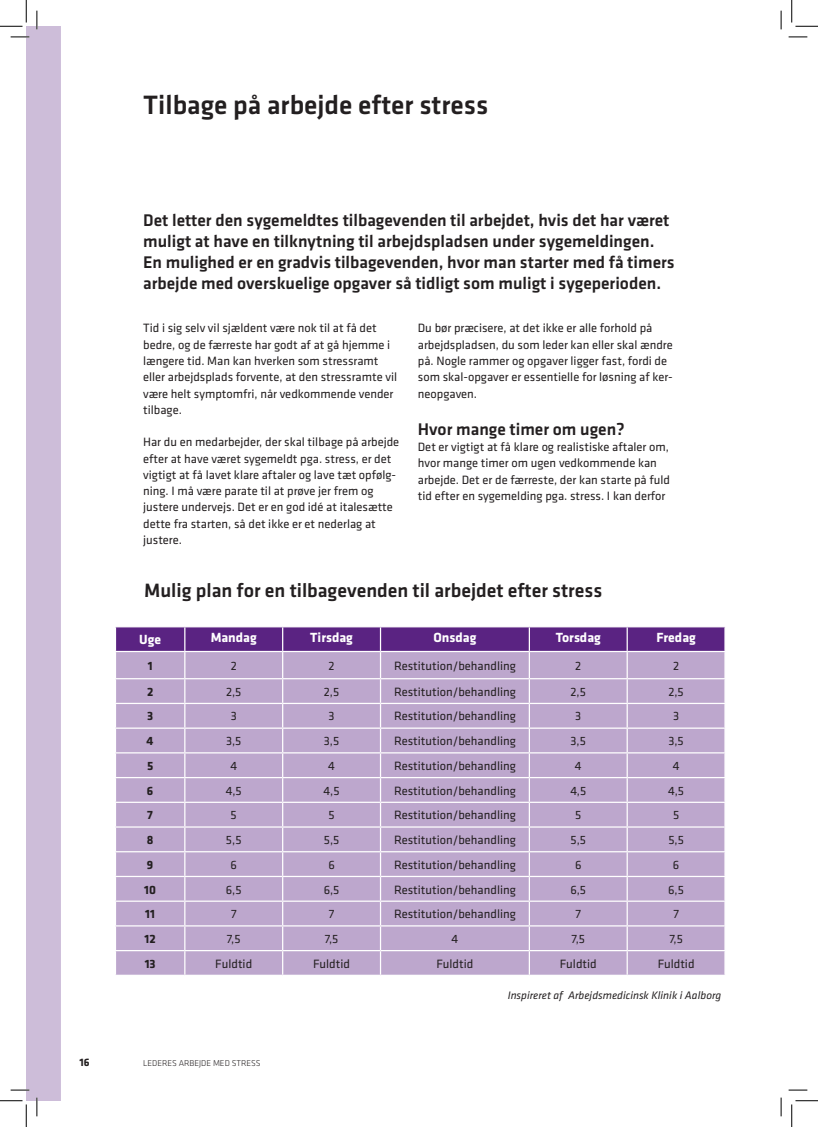
<style>
.page{position:relative;width:818px;height:1127px;background:#fff}
.page>*{position:absolute;margin:0;border:0;box-sizing:border-box;transform-origin:0 0}
.Overskrift_opslag_1__linie{font:500 27.5px "Klavika";color:#231f20}
.Fakta_OS{font:500 20px "Klavika";color:#231f20}
.BAR_Brød{font:500 17.5px/21px "Klavika";color:#231f20}
.t1{font:700 13.75px "Klavika";color:#fff}
.BAR_Brød-2{font:12.5px/16.2px "Klavika";color:#231f20}
.t2{font:700 12.5px "Klavika";color:#231f20}
.Brød{font:italic 11.25px "Klavika";color:#231f20}
.t3{font:700 11.25px "Klavika";color:#231f20}
.t4{font:300 8.75px "Klavika";color:#231f20}
</style>
<div class="page">
<div style="left:26px;top:26px;width:35px;height:1074px;background:#cdbdd9"></div>
<svg style="left:115px;top:626px;width:610px;height:348px;background:#baa3cb"></svg>
<hr style="left:627px;top:949px;width:99px;height:2px;background:#fff">
<hr style="left:626px;top:951px;width:2px;height:23px;background:#fff">
<hr style="left:724px;top:951px;width:2px;height:23px;background:#fff">
<svg style="left:11px;top:36px;width:18px;height:2px"></svg>
<svg style="left:788px;top:36px;width:19px;height:2px"></svg>
<svg style="left:11px;top:1088px;width:18px;height:2px"></svg>
<svg style="left:788px;top:1089px;width:19px;height:1px"></svg>
<svg style="left:36px;top:11px;width:2px;height:18px"></svg>
<svg style="left:36px;top:1097px;width:2px;height:18px"></svg>
<svg style="left:780px;top:11px;width:2px;height:18px"></svg>
<svg style="left:780px;top:1097px;width:2px;height:18px"></svg>
<svg style="left:0;top:0;width:27px;height:27px"></svg>
<svg style="left:0;top:1100px;width:27px;height:26px"></svg>
<svg style="left:791px;top:0;width:27px;height:27px"></svg>
<svg style="left:791px;top:1100px;width:27px;height:26px"></svg>
<p class="Overskrift_opslag_1__linie" style="left:143px;top:86px;width:347px">Tilbage på arbejde efter stress</p>
<p class="BAR_Brød" style="left:143px;top:209px;width:533px">Det letter den sygemeldtes tilbagevenden til arbejdet, hvis det har været muligt at have en tilknytning til arbejdspladsen under sygemeldingen.<br>En mulighed er en gradvis tilbagevenden, hvor man starter med få timers arbejde med overskuelige opgaver så tidligt som muligt i sygeperioden.</p>
<p class="BAR_Brød-2" style="left:143px;top:320px;width:255px">Tid i sig selv vil sjældent være nok til at få det bedre, og de færreste har godt af at gå hjemme i længere tid. Man kan hverken som stressramt eller arbejdsplads forvente, at den stressramte vil være helt symptomfri, når vedkommende vender tilbage.</p>
<p class="BAR_Brød-2" style="left:143px;top:433px;width:258px">Har du en medarbejder, der skal tilbage på arbejde efter at have været sygemeldt pga. stress, er det vigtigt at få lavet klare aftaler og lave tæt opfølg&shy;ning. I må være parate til at prøve jer frem og justere undervejs. Det er en god idé at italesætte dette fra starten, så det ikke er et nederlag at justere.</p>
<p class="BAR_Brød-2" style="left:418px;top:320px;width:257px">Du bør præcisere, at det ikke er alle forhold på arbejdspladsen, du som leder kan eller skal ændre på. Nogle rammer og opgaver ligger fast, fordi de som skal-opgaver er essentielle for løsning af ker&shy;neopgaven.</p>
<p class="BAR_Brød" style="left:418px;top:418px;width:208px">Hvor mange timer om ugen?</p>
<p class="BAR_Brød-2" style="left:418px;top:438px;width:254px">Det er vigtigt at få klare og realistiske aftaler om, hvor mange timer om ugen vedkommende kan arbejde. Det er de færreste, der kan starte på fuld tid efter en sygemelding pga. stress. I kan derfor</p>
<p class="Fakta_OS" style="left:144px;top:577px;width:460px">Mulig plan for en tilbagevenden til arbejdet efter stress</p>
<p class="t1" style="left:139px;top:629px;width:23px">Uge</p>
<p class="t1" style="left:211px;top:627px;width:48px">Mandag</p>
<p class="t1" style="left:310px;top:627px;width:44px">Tirsdag</p>
<p class="t1" style="left:433px;top:627px;width:44px">Onsdag</p>
<p class="t1" style="left:556px;top:627px;width:47px">Torsdag</p>
<p class="t1" style="left:656px;top:627px;width:41px">Fredag</p>
<p class="t2" style="left:148px;top:656px;width:6px">1</p>
<p class="BAR_Brød-2" style="left:231px;top:657px;width:8px">2</p>
<p class="BAR_Brød-2" style="left:329px;top:657px;width:8px">2</p>
<p class="BAR_Brød-2" style="left:394px;top:657px;width:123px">Restitution/behandling</p>
<p class="BAR_Brød-2" style="left:575px;top:657px;width:8px">2</p>
<p class="BAR_Brød-2" style="left:673px;top:657px;width:8px">2</p>
<p class="t2" style="left:147px;top:682px;width:8px">2</p>
<p class="BAR_Brød-2" style="left:226px;top:683px;width:17px">2,5</p>
<p class="BAR_Brød-2" style="left:324px;top:683px;width:17px">2,5</p>
<p class="BAR_Brød-2" style="left:394px;top:683px;width:123px">Restitution/behandling</p>
<p class="BAR_Brød-2" style="left:570px;top:683px;width:17px">2,5</p>
<p class="BAR_Brød-2" style="left:668px;top:683px;width:17px">2,5</p>
<p class="t2" style="left:147px;top:707px;width:8px">3</p>
<p class="BAR_Brød-2" style="left:231px;top:707px;width:8px">3</p>
<p class="BAR_Brød-2" style="left:329px;top:707px;width:8px">3</p>
<p class="BAR_Brød-2" style="left:394px;top:707px;width:123px">Restitution/behandling</p>
<p class="BAR_Brød-2" style="left:575px;top:707px;width:8px">3</p>
<p class="BAR_Brød-2" style="left:673px;top:707px;width:8px">3</p>
<p class="t2" style="left:147px;top:731px;width:9px">4</p>
<p class="BAR_Brød-2" style="left:226px;top:732px;width:17px">3,5</p>
<p class="BAR_Brød-2" style="left:324px;top:732px;width:17px">3,5</p>
<p class="BAR_Brød-2" style="left:394px;top:732px;width:123px">Restitution/behandling</p>
<p class="BAR_Brød-2" style="left:570px;top:732px;width:17px">3,5</p>
<p class="BAR_Brød-2" style="left:668px;top:732px;width:17px">3,5</p>
<p class="t2" style="left:147px;top:756px;width:8px">5</p>
<p class="BAR_Brød-2" style="left:230px;top:757px;width:8px">4</p>
<p class="BAR_Brød-2" style="left:328px;top:757px;width:8px">4</p>
<p class="BAR_Brød-2" style="left:394px;top:757px;width:123px">Restitution/behandling</p>
<p class="BAR_Brød-2" style="left:575px;top:757px;width:8px">4</p>
<p class="BAR_Brød-2" style="left:673px;top:757px;width:8px">4</p>
<p class="t2" style="left:147px;top:781px;width:8px">6</p>
<p class="BAR_Brød-2" style="left:226px;top:781px;width:17px">4,5</p>
<p class="BAR_Brød-2" style="left:324px;top:781px;width:17px">4,5</p>
<p class="BAR_Brød-2" style="left:394px;top:781px;width:123px">Restitution/behandling</p>
<p class="BAR_Brød-2" style="left:570px;top:781px;width:17px">4,5</p>
<p class="BAR_Brød-2" style="left:668px;top:781px;width:17px">4,5</p>
<p class="t2" style="left:147px;top:806px;width:7px">7</p>
<p class="BAR_Brød-2" style="left:231px;top:806px;width:8px">5</p>
<p class="BAR_Brød-2" style="left:328px;top:806px;width:8px">5</p>
<p class="BAR_Brød-2" style="left:394px;top:806px;width:123px">Restitution/behandling</p>
<p class="BAR_Brød-2" style="left:575px;top:806px;width:8px">5</p>
<p class="BAR_Brød-2" style="left:673px;top:806px;width:8px">5</p>
<p class="t2" style="left:147px;top:830px;width:8px">8</p>
<p class="BAR_Brød-2" style="left:226px;top:831px;width:17px">5,5</p>
<p class="BAR_Brød-2" style="left:324px;top:831px;width:17px">5,5</p>
<p class="BAR_Brød-2" style="left:394px;top:831px;width:123px">Restitution/behandling</p>
<p class="BAR_Brød-2" style="left:570px;top:831px;width:17px">5,5</p>
<p class="BAR_Brød-2" style="left:668px;top:831px;width:17px">5,5</p>
<p class="t2" style="left:147px;top:855px;width:8px">9</p>
<p class="BAR_Brød-2" style="left:231px;top:855px;width:8px">6</p>
<p class="BAR_Brød-2" style="left:328px;top:855px;width:8px">6</p>
<p class="BAR_Brød-2" style="left:394px;top:855px;width:123px">Restitution/behandling</p>
<p class="BAR_Brød-2" style="left:575px;top:855px;width:8px">6</p>
<p class="BAR_Brød-2" style="left:673px;top:855px;width:8px">6</p>
<p class="t2" style="left:144px;top:880px;width:13px">10</p>
<p class="BAR_Brød-2" style="left:226px;top:880px;width:17px">6,5</p>
<p class="BAR_Brød-2" style="left:324px;top:880px;width:17px">6,5</p>
<p class="BAR_Brød-2" style="left:394px;top:880px;width:123px">Restitution/behandling</p>
<p class="BAR_Brød-2" style="left:570px;top:880px;width:17px">6,5</p>
<p class="BAR_Brød-2" style="left:668px;top:880px;width:17px">6,5</p>
<p class="t2" style="left:145px;top:904px;width:11px">11</p>
<p class="BAR_Brød-2" style="left:231px;top:905px;width:7px">7</p>
<p class="BAR_Brød-2" style="left:329px;top:905px;width:7px">7</p>
<p class="BAR_Brød-2" style="left:394px;top:905px;width:123px">Restitution/behandling</p>
<p class="BAR_Brød-2" style="left:575px;top:905px;width:7px">7</p>
<p class="BAR_Brød-2" style="left:673px;top:905px;width:7px">7</p>
<p class="t2" style="left:145px;top:929px;width:13px">12</p>
<p class="BAR_Brød-2" style="left:227px;top:930px;width:15px">7,5</p>
<p class="BAR_Brød-2" style="left:325px;top:930px;width:15px">7,5</p>
<p class="BAR_Brød-2" style="left:452px;top:930px;width:8px">4</p>
<p class="BAR_Brød-2" style="left:571px;top:930px;width:15px">7,5</p>
<p class="BAR_Brød-2" style="left:669px;top:930px;width:15px">7,5</p>
<p class="t2" style="left:145px;top:954px;width:12px">13</p>
<p class="BAR_Brød-2" style="left:215px;top:954px;width:38px">Fuldtid</p>
<p class="BAR_Brød-2" style="left:313px;top:954px;width:38px">Fuldtid</p>
<p class="BAR_Brød-2" style="left:436px;top:954px;width:38px">Fuldtid</p>
<p class="BAR_Brød-2" style="left:560px;top:954px;width:38px">Fuldtid</p>
<p class="BAR_Brød-2" style="left:658px;top:954px;width:38px">Fuldtid</p>
<p class="t3" style="left:79px;top:1053px;width:12px">16</p>
<p class="t4" style="left:143px;top:1057px;width:119px">LEDERES ARBEJDE MED STRESS</p>
<p class="Brød" style="left:508px;top:988px;width:215px">Inspireret af Arbejdsmedicinsk Klinik i Aalborg</p>
</div>
